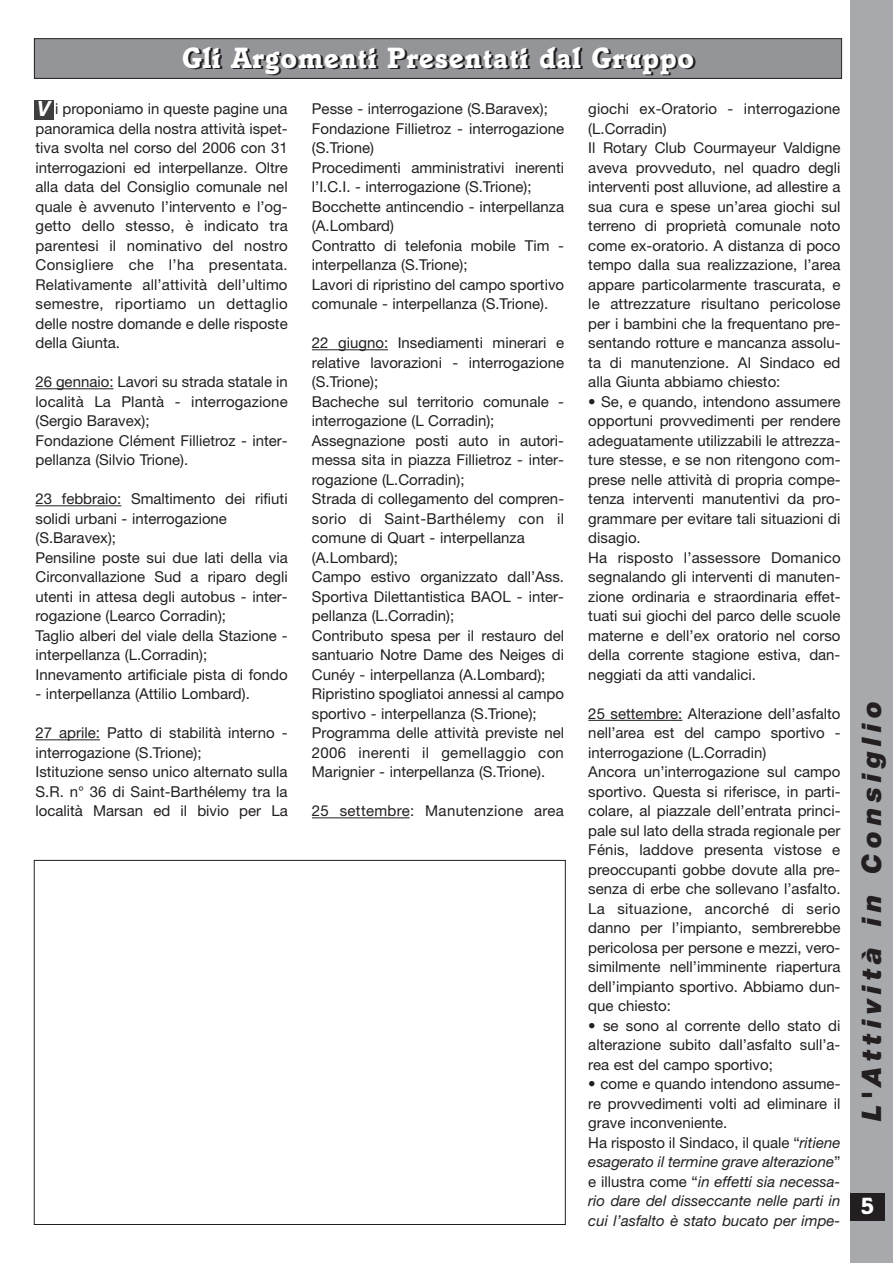
<style>
.page{position:relative;width:893px;height:1263px;background:#fff}
.page>*{position:absolute;margin:0;border:0;box-sizing:border-box;transform-origin:0 0}
.t1{font:700 30px "Italia";letter-spacing:.03em;color:#231f20}
.t2{font:italic 900 27px "Helvetica Neue";letter-spacing:.2em;color:#231f20}
.t3{font:700 24px "Italia";color:#fff}
.t4{font:italic 700 21px "Helvetica Neue";color:#fff}
.t5{font:15px/19.5px "Helvetica Neue";color:#231f20}
.t6{font:italic 15px/19.5px "Helvetica Neue";color:#231f20}
.t7{font:15px "Helvetica Neue";letter-spacing:.02em;color:#231f20}
.s1{font-style:normal}
</style>
<div class="page">
<div style="left:850px;top:0;width:43px;height:1263px;background:#a8a9ad"></div>
<div style="left:850px;top:1193px;width:34px;height:27px;background:#231f20"></div>
<div style="left:35px;top:39px;width:806px;height:39px;background:#939598"></div>
<div style="left:34px;top:38px;width:808px;height:41px;border:1px solid #231f20"></div>
<hr style="left:36px;top:388px;width:78px;height:1px;background:#231f20">
<hr style="left:36px;top:505px;width:85px;height:1px;background:#231f20">
<hr style="left:36px;top:739px;width:64px;height:1px;background:#231f20">
<hr style="left:312px;top:349px;width:76px;height:1px;background:#231f20">
<hr style="left:312px;top:817px;width:90px;height:1px;background:#231f20">
<hr style="left:588px;top:720px;width:82px;height:1px;background:#231f20">
<svg style="left:670px;top:720px;width:12px;height:1px"></svg>
<div style="left:34px;top:100px;width:20px;height:19px;background:#3e3e3f"></div>
<h1 class="t1" style="left:184px;top:48px;width:514px">Gli Argomenti Presentati dal Gruppo</h1>
<p class="t5" style="left:36px;top:101px;width:254px;text-align:justify;text-indent:20px">i proponiamo in queste pagine una panoramica della nostra attività ispet&shy;tiva svolta nel corso del 2006 con 31 interrogazioni ed interpellanze. Oltre alla data del Consiglio comunale nel quale è avvenuto l’intervento e l’og&shy;getto dello stesso, è indicato tra parentesi il nominativo del nostro Consigliere che l’ha presentata.<br>Relativamente all’attività dell’ultimo semestre, riportiamo un dettaglio delle nostre domande e delle risposte della Giunta.</p>
<p class="t5" style="left:36px;top:374px;width:254px">26 gennaio: Lavori su strada statale in località La Plantà - interrogazione (Sergio Baravex);<br>Fondazione Clément Fillietroz - inter&shy;pellanza (Silvio Trione).</p>
<p class="t5" style="left:36px;top:491px;width:254px">23 febbraio: Smaltimento dei rifiuti solidi urbani - interrogazione (S.Baravex);<br>Pensiline poste sui due lati della via Circonvallazione Sud a riparo degli utenti in attesa degli autobus - inter&shy;rogazione (Learco Corradin);<br>Taglio alberi del viale della Stazione - interpellanza (L.Corradin); Innevamento artificiale pista di fondo</p>
<p class="t5" style="left:36px;top:686px;width:216px">- interpellanza (Attilio Lombard).</p>
<p class="t5" style="left:36px;top:725px;width:254px">27 aprile: Patto di stabilità interno - interrogazione (S.Trione);<br>Istituzione senso unico alternato sulla S.R. n° 36 di Saint-Barthélemy tra la località Marsan ed il bivio per La</p>
<h3 class="t4" style="left:37px;top:101px;width:15px">V</h3>
<p class="t5" style="left:312px;top:101px;width:254px">Pesse - interrogazione (S.Baravex); Fondazione Fillietroz - interrogazione (S.Trione)<br>Procedimenti amministrativi inerenti l’I.C.I. - interrogazione (S.Trione); Bocchette antincendio - interpellanza (A.Lombard)<br>Contratto di telefonia mobile Tim - interpellanza (S.Trione);<br>Lavori di ripristino del campo sportivo comunale - interpellanza (S.Trione).</p>
<p class="t5" style="left:312px;top:335px;width:254px">22 giugno: Insediamenti minerari e relative lavorazioni - interrogazione (S.Trione);<br>Bacheche sul territorio comunale - interrogazione (L Corradin); Assegnazione posti auto in autori&shy;messa sita in piazza Fillietroz - inter&shy;rogazione (L.Corradin);<br>Strada di collegamento del compren&shy;sorio di Saint-Barthélemy con il comune di Quart - interpellanza (A.Lombard);<br>Campo estivo organizzato dall’Ass.<br>Sportiva Dilettantistica BAOL - inter&shy;pellanza (L.Corradin);<br>Contributo spesa per il restauro del santuario Notre Dame des Neiges di Cunéy - interpellanza (A.Lombard); Ripristino spogliatoi annessi al campo sportivo - interpellanza (S.Trione); Programma delle attività previste nel 2006 inerenti il gemellaggio con Marignier - interpellanza (S.Trione).</p>
<p class="t7" style="left:312px;top:806px;width:254px">25 settembre: Manutenzione area</p>
<p class="t5" style="left:588px;top:101px;width:254px">giochi ex-Oratorio - interrogazione (L.Corradin)<br>Il Rotary Club Courmayeur Valdigne aveva provveduto, nel quadro degli interventi post alluvione, ad allestire a sua cura e spese un’area giochi sul terreno di proprietà comunale noto come ex-oratorio. A distanza di poco tempo dalla sua realizzazione, l’area appare particolarmente trascurata, e le attrezzature risultano pericolose per i bambini che la frequentano pre&shy;sentando rotture e mancanza assolu&shy;ta di manutenzione. Al Sindaco ed alla Giunta abbiamo chiesto:</p>
<p class="t5" style="left:588px;top:393px;width:254px">• Se, e quando, intendono assumere opportuni provvedimenti per rendere adeguatamente utilizzabili le attrezza&shy;ture stesse, e se non ritengono com&shy;prese nelle attività di propria compe&shy;tenza interventi manutentivi da pro&shy;grammare per evitare tali situazioni di disagio.<br>Ha risposto l’assessore Domanico segnalando gli interventi di manuten&shy;zione ordinaria e straordinaria effet&shy;tuati sui giochi del parco delle scuole materne e dell’ex oratorio nel corso della corrente stagione estiva, dan&shy;neggiati da atti vandalici.</p>
<p class="t5" style="left:588px;top:705px;width:254px">25 settembre: Alterazione dell’asfalto nell’area est del campo sportivo - interrogazione (L.Corradin)<br>Ancora un’interrogazione sul campo sportivo. Questa si riferisce, in parti&shy;colare, al piazzale dell’entrata princi&shy;pale sul lato della strada regionale per Fénis, laddove presenta vistose e preoccupanti gobbe dovute alla pre&shy;senza di erbe che sollevano l’asfalto.<br>La situazione, ancorché di serio danno per l’impianto, sembrerebbe pericolosa per persone e mezzi, vero&shy;similmente nell’imminente riapertura dell’impianto sportivo. Abbiamo dun&shy;que chiesto:</p>
<p class="t5" style="left:588px;top:1017px;width:254px;text-align:justify">• se sono al corrente dello stato di alterazione subito dall’asfalto sull’a&shy;rea est del campo sportivo;</p>
<p class="t6" style="left:588px;top:1076px;width:254px"><span class="s1">• come e quando intendono assume&shy;re provvedimenti volti ad eliminare il grave inconveniente.<br>Ha risposto il Sindaco, il quale “</span>ritiene esagerato il termine grave alterazione<span class="s1">” e illustra come “</span>in effetti sia necessa&shy;rio dare del disseccante nelle parti in cui l’asfalto è stato bucato per impe-</p>
<h2 class="t2" style="left:862px;top:1121px;width:422px;rotate:-90deg">L'Attività in Consiglio</h2>
<h3 class="t3" style="left:861px;top:1197px;width:15px">5</h3>
</div>
